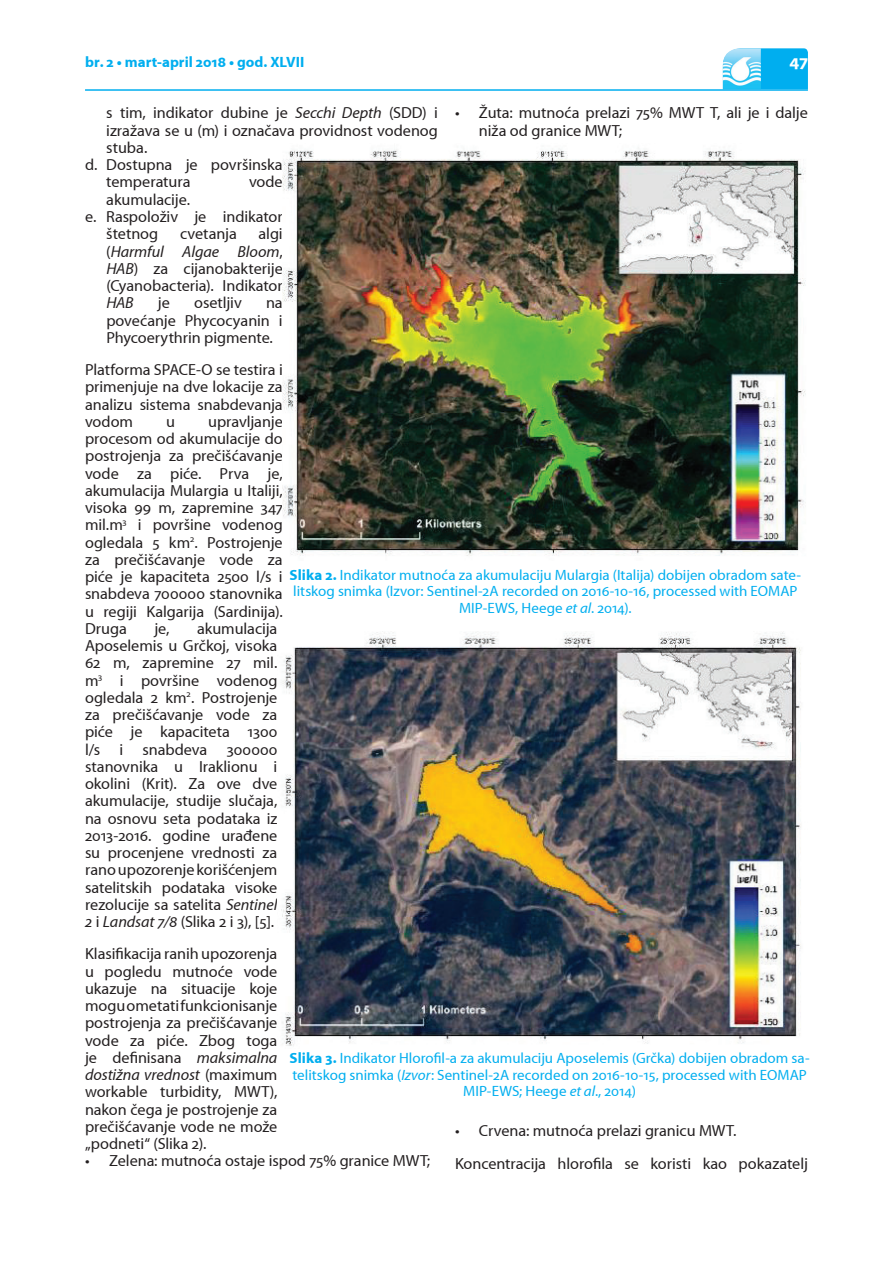
<style>
.page{position:relative;width:893px;height:1263px;background:#fff}
.page>*{position:absolute;margin:0;border:0;box-sizing:border-box;transform-origin:0 0}
.t1{font:700 18px "X Myriad Pro";color:#fff}
.t2{font:16.2px/17.2px "X Myriad Pro";letter-spacing:-.005em;color:#231f20;text-align:justify}
.t3{font:italic 16.2px "X Myriad Pro";color:#231f20}
.t4{font:15px/16.5px "X Myriad Pro";color:#00aeef;text-align:center}
.t5{font:700 15px "X Myriad Pro";color:#00aeef}
.s1{font-style:italic}
.s2{font-weight:700}
</style>
<div class="page">
<div style="left:761px;top:48px;width:47px;height:41px;background:#00aeef"></div>
<hr style="left:85px;top:89px;width:723px;height:2px;background:#00aeef">
<img style="left:723px;top:48px;width:38px;height:41px">
<img style="left:283px;top:149px;width:523px;height:407px">
<img style="left:281px;top:632px;width:520px;height:414px">
<p class="t5" style="left:85px;top:53px;width:221px">br. 2 • mart-april 2018 • god. XLVII</p>
<p class="t1" style="left:789px;top:50px;width:20px">47</p>
<p class="t2" style="left:479px;top:105px;width:330px;text-indent:-24px">• Žuta: mutnoća prelazi 75% MWT T, ali je i dalje niža od granice MWT;</p>
<p class="t2" style="left:106px;top:105px;width:333px">s tim, indikator dubine je <span class="s1">Secchi Depth</span> (SDD) i</p>
<p class="t2" style="left:106px;top:122px;width:333px">izražava se u (m) i označava providnost vodenog</p>
<p class="t2" style="left:106px;top:139px;width:43px">stuba.</p>
<p class="t2" style="left:85px;top:156px;width:199px">d. Dostupna je površinska</p>
<p class="t2" style="left:106px;top:174px;width:86px">temperatura</p>
<p class="t2" style="left:249px;top:174px;width:35px">vode</p>
<p class="t2" style="left:106px;top:191px;width:85px">akumulacije.</p>
<p class="t2" style="left:85px;top:208px;width:199px">e. Raspoloživ je indikator</p>
<p class="t2" style="left:106px;top:225px;width:54px">štetnog</p>
<p class="t2" style="left:180px;top:225px;width:58px">cvetanja</p>
<p class="t2" style="left:106px;top:225px;width:178px;text-indent:152px">algi (<span class="s1">Harmful Algae Bloom</span>, <span class="s1">HAB</span>) za cijanobakterije (Cyanobacteria). Indikator</p>
<p class="t3" style="left:106px;top:294px;width:29px">HAB</p>
<p class="t2" style="left:158px;top:294px;width:14px">je</p>
<p class="t2" style="left:194px;top:294px;width:49px">osetljiv</p>
<p class="t2" style="left:106px;top:294px;width:178px;text-indent:160px">na povećanje Phycocyanin i Phycoerythrin pigmente.</p>
<p class="t2" style="left:85px;top:361px;width:199px">Platforma SPACE-O se testira i primenjuje na dve lokacije za analizu sistema snabdevanja vodom</p>
<p class="t2" style="left:85px;top:413px;width:199px;text-indent:123px">upravljanje procesom od akumulacije do postrojenja za prečišćavanje vode za piće. Prva je, akumulacija Mulargia u Italiji, visoka 99 m, zapremine 347 mil.m<sup>3</sup> i površine vodenog ogledala 5 km<sup>2</sup>. Postrojenje za prečišćavanje vode za piće je kapaciteta 2500 l/s i snabdeva 700000 stanovnika u regiji Kalgarija (Sardinija).<br>Druga</p>
<p class="t2" style="left:166px;top:413px;width:10px">u</p>
<p class="t4" style="left:290px;top:567px;width:513px"><span class="s2">Slika 2.</span> Indikator mutnoća za akumulaciju Mulargia (Italija) dobijen obradom sate&shy;litskog snimka (Izvor: Sentinel-2A recorded on 2016-10-16, processed with EOMAP<br>MIP-EWS, Heege <span class="s1">et al</span>. 2014).</p>
<p class="t2" style="left:85px;top:620px;width:194px;text-indent:112px">akumulacija Aposelemis u Grčkoj, visoka 62 m, zapremine 27 mil. m<sup>3</sup> i površine vodenog ogledala 2 km<sup>2</sup>. Postrojenje za prečišćavanje vode za piće je kapaciteta 1300 l/s i snabdeva 300000 stanovnika u Iraklionu i okolini (Krit). Za ove dve akumulacije, studije slučaja, na osnovu seta podataka iz 2013-2016. godine urađene su procenjene vrednosti za rano upozorenje korišćenjem satelitskih podataka visoke rezolucije sa satelita <span class="s1">Sentinel 2</span> i <span class="s1">Landsat 7/8</span> (Slika 2 i 3), [5].</p>
<p class="t2" style="left:85px;top:946px;width:194px">Klasifikacija ranih upozorenja u pogledu mutnoće vode ukazuje na situacije koje mogu ometati funkcionisanje postrojenja za prečišćavanje vode za piće. Zbog toga je definisana <span class="s1">maksimalna dostižna vrednost</span> (maximum workable turbidity, MWT), nakon čega je postrojenje za prečišćavanje vode ne može „podneti“ (Slika 2).</p>
<p class="t2" style="left:85px;top:1153px;width:347px">• Zelena: mutnoća ostaje ispod 75% granice MWT;</p>
<p class="t2" style="left:154px;top:620px;width:17px">je,</p>
<p class="t4" style="left:290px;top:1050px;width:521px"><span class="s2">Slika 3.</span> Indikator Hlorofil-a za akumulaciju Aposelemis (Grčka) dobijen obradom sa&shy;telitskog snimka (<span class="s1">Izvor</span>: Sentinel-2A recorded on 2016-10-15, processed with EOMAP<br>MIP-EWS; Heege <span class="s1">et al</span>., 2014)</p>
<p class="t2" style="left:455px;top:1115px;width:354px;line-height:32.2px">• Crvena: mutnoća prelazi granicu MWT.<br>Koncentracija hlorofila se koristi kao pokazatelj</p>
</div>
